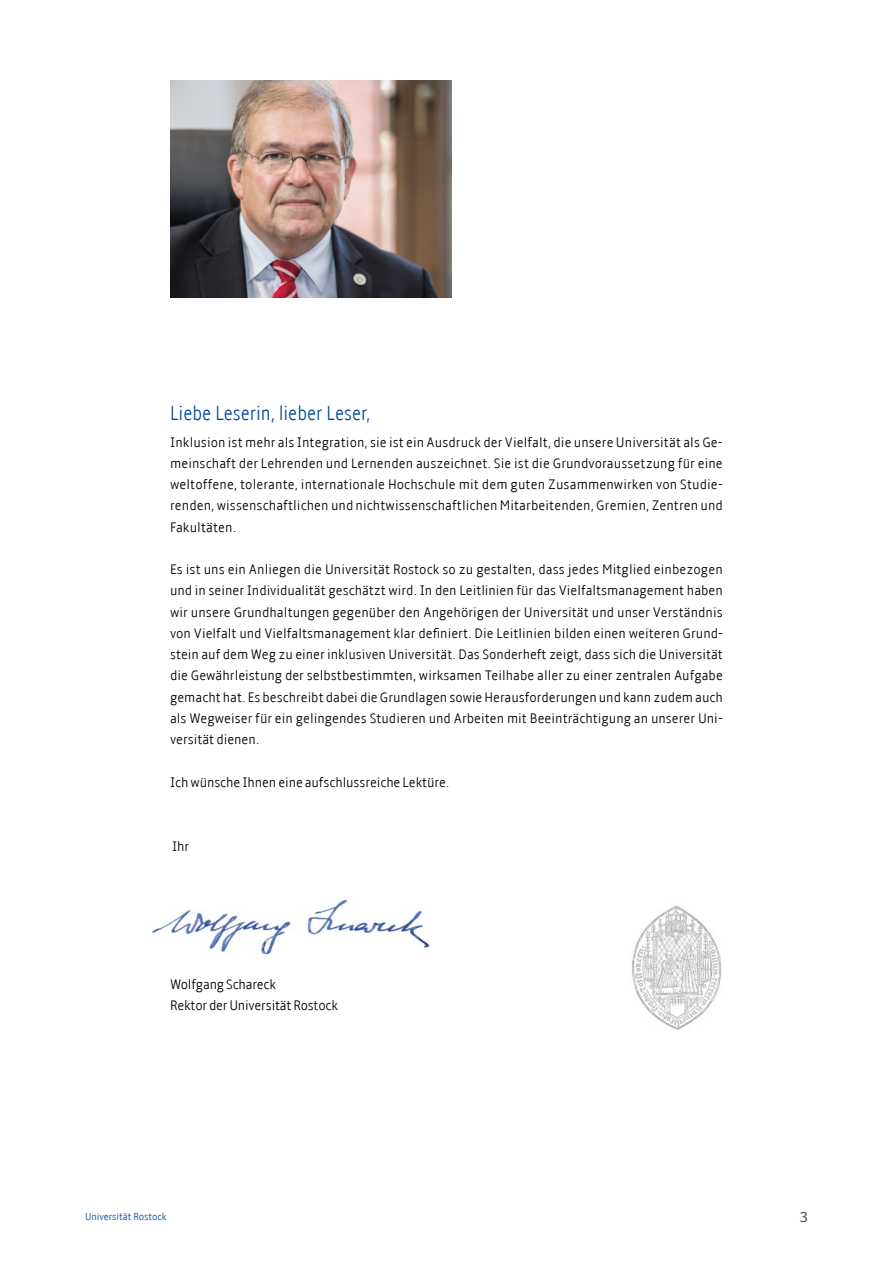
<style>
.page{position:relative;width:893px;height:1263px;background:#fff}
.page>*{position:absolute;margin:0;border:0;box-sizing:border-box;transform-origin:0 0}
.t1{font:300 condensed 21px "Amble";color:#00489a;scale:.9 1}
.t2{font:300 condensed 14.25px/21.3px "Amble";color:#000;text-align:justify}
.t3{font:13.5px "Verdana";color:#4a4a49}
.t4{font:300 condensed 10.5px "Amble";letter-spacing:-.005em;color:#00489a}
</style>
<div class="page">
<img style="left:151px;top:899px;width:279px;height:56px">
<img style="left:170px;top:81px;width:282px;height:217px">
<img style="left:632px;top:905px;width:90px;height:125px">
<h1 class="t1" style="left:170px;top:401px;width:224px">Liebe Leserin, lieber Leser,</h1>
<p class="t2" style="left:170px;top:431px;width:554px">Inklusion ist mehr als Integration, sie ist ein Ausdruck der Vielfalt, die unsere Universität als Ge&shy;meinschaft der Lehrenden und Lernenden auszeichnet. Sie ist die Grundvoraussetzung für eine weltoffene, tolerante, internationale Hochschule mit dem guten Zusammenwirken von Studie&shy;renden, wissenschaftlichen und nichtwissenschaftlichen Mitarbeitenden, Gremien, Zentren und Fakultäten.</p>
<p class="t2" style="left:170px;top:559px;width:554px">Es ist uns ein Anliegen die Universität Rostock so zu gestalten, dass jedes Mitglied einbezogen und in seiner Individualität geschätzt wird. In den Leitlinien für das Vielfaltsmanagement haben wir unsere Grundhaltungen gegenüber den Angehörigen der Universität und unser Verständnis von Vielfalt und Vielfaltsmanagement klar definiert. Die Leitlinien bilden einen weiteren Grund&shy;stein auf dem Weg zu einer inklusiven Universität. Das Sonderheft zeigt, dass sich die Universität die Gewährleistung der selbstbestimmten, wirksamen Teilhabe aller zu einer zentralen Aufgabe gemacht hat. Es beschreibt dabei die Grundlagen sowie Herausforderungen und kann zudem auch als Wegweiser für ein gelingendes Studieren und Arbeiten mit Beeinträchtigung an unserer Uni&shy;versität dienen.</p>
<p class="t2" style="left:170px;top:771px;width:281px">Ich wünsche Ihnen eine aufschlussreiche Lektüre.</p>
<p class="t2" style="left:172px;top:835px;width:18px">Ihr</p>
<p class="t2" style="left:170px;top:973px;width:169px">Wolfgang Schareck<br>Rektor der Universität Rostock</p>
<p class="t4" style="left:85px;top:1210px;width:83px">Universität Rostock</p>
<p class="t3" style="left:799px;top:1208px;width:10px">3</p>
</div>
